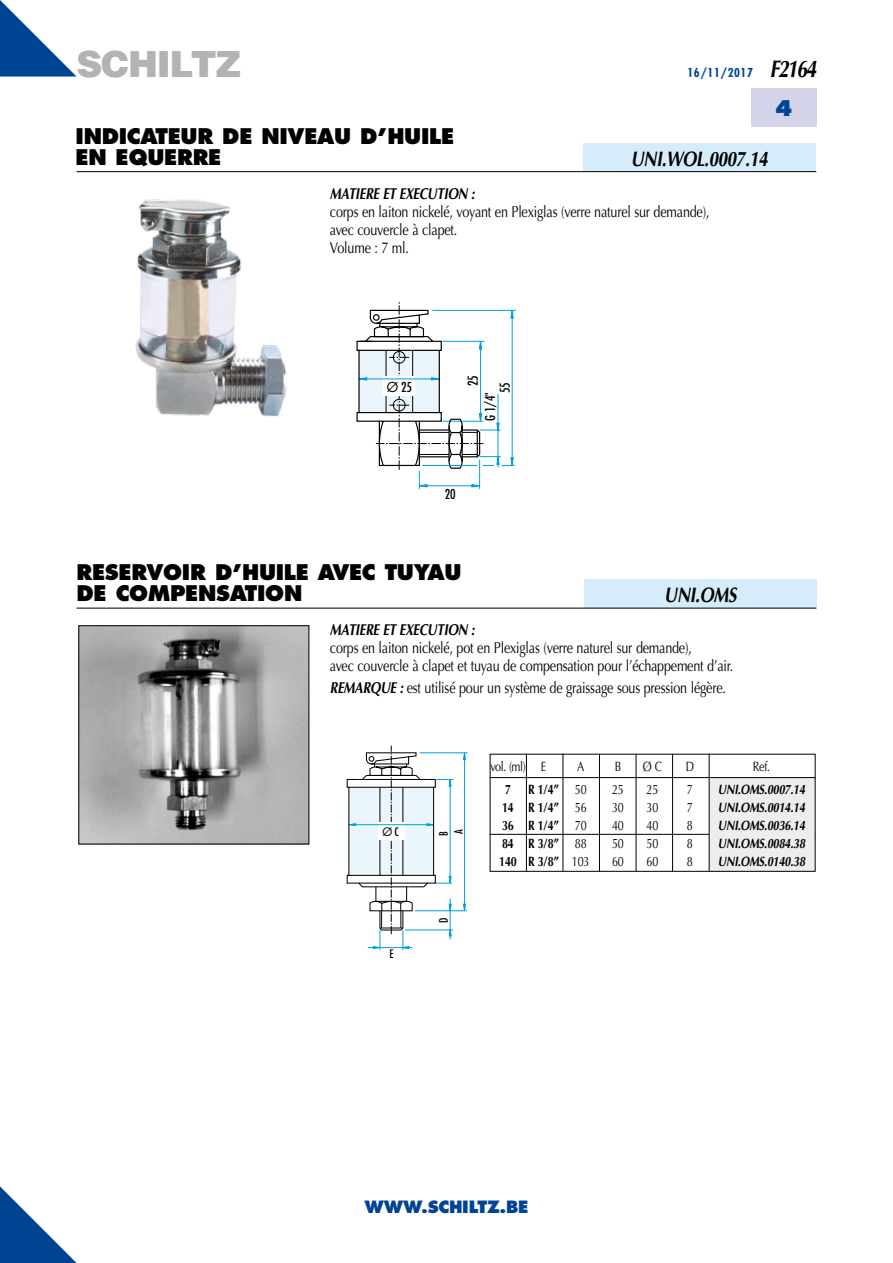
<style>
.page{position:relative;width:893px;height:1263px;background:#fff}
.page>*{position:absolute;margin:0;border:0;box-sizing:border-box;transform-origin:0 0}
.t1{font:900 36px "Helvetica";letter-spacing:-.035em;color:#b1b3b4}
.t2{font:800 21px/21px "Futura";letter-spacing:-.015em;color:#000}
.t3{font:italic 700 21px "Optima";letter-spacing:-.015em;color:#000;scale:.8 1}
.t4{font:800 21px "Futura";color:#004494}
.t5{font:800 16.5px "Futura";letter-spacing:-.015em;color:#004494}
.t6{font:15.75px/18px "Optima";letter-spacing:-.015em;color:#000;scale:.8 1}
.t7{font:italic 700 15.75px "Optima";letter-spacing:-.015em;color:#000;scale:.8 1}
.t8{font:italic 700 13.5px "Optima";letter-spacing:-.015em;color:#000;scale:.8 1}
.t9{font:700 13.5px "Optima";letter-spacing:-.015em;color:#000;scale:.8 1}
.t10{font:13.5px "Optima";letter-spacing:-.015em;color:#000;scale:.8 1}
.t11{font:condensed 13.35px "Futura";color:#000}
.t12{font:700 condensed 12px "Futura";letter-spacing:.05em;color:#004494}
.t13{font:condensed 11.55px/14.7px "Futura";color:#000}
.t14{font:11.55px "Futura";color:#000}
.s1{font-family:"Optima";font-style:italic;font-stretch:normal;font-size:24px;color:#000}
.s2{font-stretch:normal}
.s3{font-weight:700;font-style:italic}
.s4{font-stretch:condensed}
.s5{font-weight:400}
</style>
<div class="page">
<div style="left:583px;top:143px;width:232px;height:28px;background:#d5edfa"></div>
<div style="left:584px;top:579px;width:232px;height:29px;background:#d5edfa"></div>
<hr style="left:77px;top:608px;width:739px;height:1px;background:#000">
<hr style="left:432px;top:310px;width:84px;height:1px;background:#009ee0">
<svg style="left:356px;top:302px;width:159px;height:187px"></svg>
<hr style="left:464px;top:753px;width:1px;height:158px;background:#009ee0">
<svg style="left:463px;top:904px;width:3px;height:8px"></svg>
<svg style="left:463px;top:753px;width:3px;height:7px"></svg>
<hr style="left:420px;top:752px;width:48px;height:1px;background:#009ee0">
<hr style="left:415px;top:910px;width:52px;height:1px;background:#009ee0">
<svg style="left:346px;top:746px;width:108px;height:204px"></svg>
<hr style="left:490px;top:834px;width:325px;height:1px;background:#000">
<div style="left:709px;top:777px;width:106px;height:94px;background:#eceded"></div>
<hr style="left:490px;top:777px;width:325px;height:1px;background:#000">
<hr style="left:563px;top:753px;width:1px;height:118px;background:#000">
<hr style="left:526px;top:753px;width:1px;height:118px;background:#000">
<hr style="left:599px;top:754px;width:1px;height:117px;background:#000">
<hr style="left:636px;top:754px;width:1px;height:117px;background:#000">
<hr style="left:672px;top:754px;width:1px;height:117px;background:#000">
<hr style="left:709px;top:754px;width:1px;height:117px;background:#000">
<img style="left:81px;top:627px;width:226px;height:215px">
<img style="left:135px;top:199px;width:152px;height:217px">
<svg style="left:0;top:1186px;width:77px;height:77px"></svg>
<hr style="left:77px;top:171px;width:739px;height:1px;background:#000">
<div style="left:751px;top:89px;width:65px;height:38px;background:#d3d4e9"></div>
<svg style="left:0;top:0;width:77px;height:77px"></svg>
<h1 class="t1" style="left:77px;top:40px;width:166px">SCHILTZ</h1>
<p class="t12" style="left:687px;top:65px;width:130px">16/11/2017 <span class="s1">F2164</span></p>
<h2 class="t4" style="left:775px;top:95px;width:19px">4</h2>
<h2 class="t2" style="left:76px;top:125px;width:380px">INDICATEUR DE NIVEAU D’HUILE<br>EN EQUERRE</h2>
<p class="t7" style="left:330px;top:185px;width:183px">MATIERE ET EXECUTION :</p>
<p class="t6" style="left:330px;top:203px;width:476px">corps en laiton nickelé, voyant en Plexiglas (verre naturel sur demande), avec couvercle à clapet.<br>Volume : 7 ml.</p>
<h2 class="t3" style="left:631px;top:146px;width:173px">UNI.WOL.0007.14</h2>
<p class="t11" style="left:387px;top:379px;width:27px"><span class="s2">Ø</span> 25</p>
<p class="t11" style="left:465px;top:386px;width:12px;rotate:-90deg">25</p>
<p class="t11" style="left:497px;top:393px;width:12px;rotate:-90deg">55</p>
<p class="t11" style="left:482px;top:421px;width:30px;rotate:-90deg">G 1/4"</p>
<p class="t11" style="left:445px;top:486px;width:12px">20</p>
<h2 class="t2" style="left:77px;top:562px;width:386px">RESERVOIR D’HUILE AVEC TUYAU<br>DE COMPENSATION</h2>
<p class="t7" style="left:330px;top:620px;width:183px">MATIERE ET EXECUTION :</p>
<p class="t6" style="left:330px;top:639px;width:506px">corps en laiton nickelé, pot en Plexiglas (verre naturel sur demande),<br>avec couvercle à clapet et tuyau de compensation pour l’échappement d’air.</p>
<p class="t6" style="left:330px;top:679px;width:497px"><span class="s3">REMARQUE :</span> est utilisé pour un système de graissage sous pression légère.</p>
<h2 class="t3" style="left:664px;top:583px;width:92px">UNI.OMS</h2>
<p class="t14" style="left:382px;top:825px;width:18px">Ø<span class="s4">C</span></p>
<p class="t13" style="left:389px;top:947px;width:5px">E</p>
<p class="t13" style="left:436px;top:835px;width:8px;rotate:-90deg">B<br>A</p>
<p class="t13" style="left:436px;top:923px;width:7px;rotate:-90deg">D</p>
<p class="t10" style="left:490px;top:759px;width:71px">vol. (ml) E</p>
<p class="t10" style="left:577px;top:759px;width:11px">A</p>
<p class="t10" style="left:615px;top:759px;width:10px">B</p>
<p class="t10" style="left:643px;top:759px;width:25px">Ø C</p>
<p class="t10" style="left:686px;top:759px;width:12px">D</p>
<p class="t10" style="left:753px;top:759px;width:23px">Ref.</p>
<p class="t9" style="left:505px;top:781px;width:9px">7</p>
<p class="t9" style="left:528px;top:781px;width:75px">R 1/4” <span class="s5">50</span></p>
<p class="t10" style="left:612px;top:781px;width:16px">25</p>
<p class="t10" style="left:646px;top:781px;width:16px">25</p>
<p class="t10" style="left:687px;top:781px;width:9px">7</p>
<p class="t8" style="left:718px;top:781px;width:110px">UNI.OMS.0007.14</p>
<p class="t9" style="left:502px;top:799px;width:107px">14 R 1/4” <span class="s5">56</span></p>
<p class="t10" style="left:612px;top:799px;width:16px">30</p>
<p class="t10" style="left:646px;top:799px;width:16px">30</p>
<p class="t10" style="left:687px;top:799px;width:9px">7</p>
<p class="t8" style="left:718px;top:799px;width:110px">UNI.OMS.0014.14</p>
<p class="t9" style="left:502px;top:817px;width:107px">36 R 1/4” <span class="s5">70</span></p>
<p class="t10" style="left:612px;top:817px;width:16px">40</p>
<p class="t10" style="left:646px;top:817px;width:16px">40</p>
<p class="t10" style="left:687px;top:817px;width:9px">8</p>
<p class="t8" style="left:718px;top:817px;width:110px">UNI.OMS.0036.14</p>
<p class="t9" style="left:502px;top:835px;width:107px">84 R 3/8” <span class="s5">88</span></p>
<p class="t10" style="left:612px;top:835px;width:16px">50</p>
<p class="t10" style="left:646px;top:835px;width:16px">50</p>
<p class="t10" style="left:687px;top:835px;width:9px">8</p>
<p class="t8" style="left:718px;top:835px;width:110px">UNI.OMS.0084.38</p>
<p class="t9" style="left:499px;top:853px;width:115px">140 R 3/8” <span class="s5">103</span></p>
<p class="t10" style="left:612px;top:853px;width:16px">60</p>
<p class="t10" style="left:646px;top:853px;width:16px">60</p>
<p class="t10" style="left:687px;top:853px;width:9px">8</p>
<p class="t8" style="left:718px;top:853px;width:110px">UNI.OMS.0140.38</p>
<p class="t5" style="left:365px;top:1197px;width:165px">WWW.SCHILTZ.BE</p>
</div>
